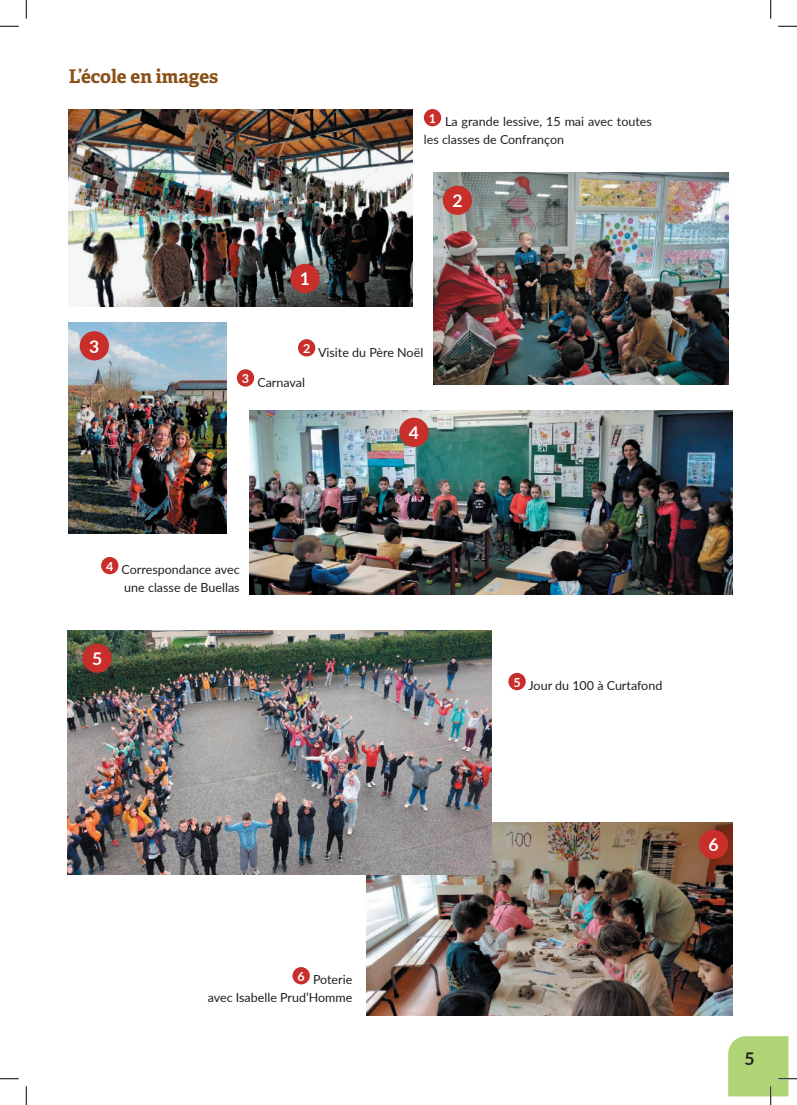
<style>
.page{position:relative;width:797px;height:1105px;background:#fff}
.page>*{position:absolute;margin:0;border:0;box-sizing:border-box;transform-origin:0 0}
.t1{font:700 18.75px "Adelle";letter-spacing:-.005em;color:#895018}
.t2{font:700 17.5px "Lato";color:#fff}
.t3{font:700 17.5px "Lato";color:#231f20}
.t4{font:12.5px/17.5px "Lato";color:#231f20;text-align:right}
</style>
<div class="page">
<img style="left:366px;top:822px;width:366px;height:193px">
<img style="left:433px;top:173px;width:295px;height:211px">
<img style="left:68px;top:630px;width:423px;height:244px">
<img style="left:69px;top:322px;width:158px;height:212px">
<img style="left:249px;top:410px;width:483px;height:184px">
<img style="left:69px;top:109px;width:343px;height:197px">
<div style="left:290px;top:264px;width:29px;height:29px;background:#c82f2b;border-radius:50%"></div>
<div style="left:443px;top:186px;width:29px;height:29px;background:#c82f2b;border-radius:50%"></div>
<div style="left:83px;top:644px;width:29px;height:29px;background:#c82f2b;border-radius:50%"></div>
<div style="left:80px;top:331px;width:29px;height:29px;background:#c82f2b;border-radius:50%"></div>
<div style="left:399px;top:418px;width:29px;height:29px;background:#c82f2b;border-radius:50%"></div>
<div style="left:699px;top:830px;width:29px;height:29px;background:#c82f2b;border-radius:50%"></div>
<div style="left:424px;top:109px;width:17px;height:17px;background:#c82f2b;border-radius:50%"></div>
<div style="left:298px;top:339px;width:17px;height:17px;background:#c82f2b;border-radius:50%"></div>
<div style="left:101px;top:557px;width:17px;height:17px;background:#c82f2b;border-radius:50%"></div>
<div style="left:508px;top:673px;width:18px;height:17px;background:#c82f2b;border-radius:50%"></div>
<div style="left:292px;top:967px;width:18px;height:17px;background:#c82f2b;border-radius:50%"></div>
<div style="left:237px;top:369px;width:17px;height:18px;background:#c82f2b;border-radius:50%"></div>
<svg style="left:0;top:25px;width:19px;height:2px"></svg>
<svg style="left:778px;top:25px;width:19px;height:2px"></svg>
<svg style="left:0;top:1078px;width:19px;height:1px"></svg>
<svg style="left:25px;top:0;width:2px;height:19px"></svg>
<svg style="left:25px;top:1086px;width:2px;height:19px"></svg>
<svg style="left:770px;top:0;width:1px;height:19px"></svg>
<svg style="left:728px;top:1036px;width:69px;height:69px"></svg>
<h1 class="t1" style="left:69px;top:63px;width:151px">L’école en images</h1>
<p class="t4" style="left:424px;top:113px;width:229px;text-align:left;text-indent:5px"><sup>1</sup> La grande lessive, 15 mai avec toutes les classes de Confrançon</p>
<h2 class="t2" style="left:452px;top:188px;width:12px">2</h2>
<h2 class="t2" style="left:89px;top:334px;width:12px">3</h2>
<h2 class="t2" style="left:300px;top:266px;width:12px">1</h2>
<p class="t4" style="left:303px;top:343px;width:122px"><sup>2</sup> Visite du Père Noël</p>
<p class="t4" style="left:242px;top:373px;width:65px"><sup>3</sup> Carnaval</p>
<h2 class="t2" style="left:409px;top:420px;width:12px">4</h2>
<p class="t4" style="left:106px;top:560px;width:135px"><sup>4</sup> Correspondance avec une classe de Buellas</p>
<h2 class="t2" style="left:92px;top:646px;width:12px">5</h2>
<p class="t4" style="left:513px;top:676px;width:150px"><sup>5</sup> Jour du 100 à Curtafond</p>
<p class="t4" style="left:208px;top:970px;width:146px"><sup>6</sup> Poterie<br>avec Isabelle Prud’Homme</p>
<h2 class="t2" style="left:708px;top:832px;width:12px">6</h2>
<h2 class="t3" style="left:744px;top:1045px;width:12px">5</h2>
</div>
